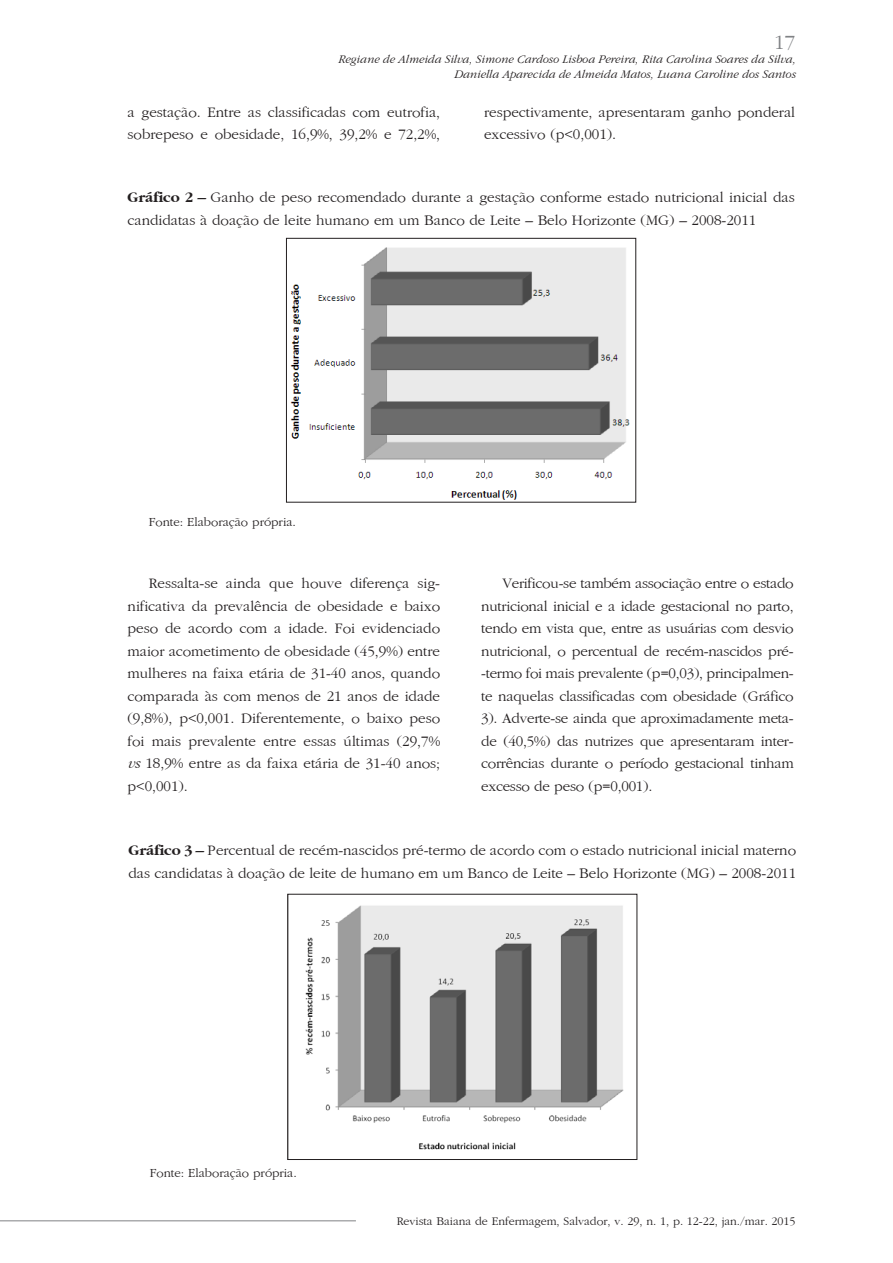
<style>
.page{position:relative;width:893px;height:1263px;background:#fff}
.page>*{position:absolute;margin:0;border:0;box-sizing:border-box;transform-origin:0 0}
.t1{font:21px "Gatineau Plain";color:#808285}
.texto{font:15px/22.5px "Gatineau Plain";color:#231f20}
.titulo_tabela{font:15px/22.5px "Gatineau Plain";color:#231f20}
.fonte{font:12.75px "Gatineau Plain";color:#231f20}
.t2{font:italic 12px/14.4px "Gatineau";color:#231f20;text-align:right}
.t3{font:12px "Gatineau Plain";color:#231f20}
.s1{font-family:"Gatineau";font-weight:700}
.s2{font-family:"Gatineau";font-style:italic}
</style>
<div class="page">
<hr style="left:0;top:1220px;width:356px;height:1px;background:#808285">
<img style="left:290px;top:247px;width:340px;height:253px">
<div style="left:286px;top:238px;width:350px;height:264px;border:1px solid #231f20"></div>
<img style="left:305px;top:905px;width:319px;height:245px">
<h1 class="t1" style="left:774px;top:31px;width:22px">17</h1>
<p class="t2" style="left:338px;top:52px;width:459px">Regiane de Almeida Silva, Simone Cardoso Lisboa Pereira, Rita Carolina Soares da Silva,<br>Daniella Aparecida de Almeida Matos, Luana Caroline dos Santos</p>
<p class="texto" style="left:128px;top:101px;width:314px">a gestação. Entre as classificadas com eutrofia, sobrepeso e obesidade, 16,9%, 39,2% e 72,2%,</p>
<p class="texto" style="left:484px;top:101px;width:313px">respectivamente, apresentaram ganho ponderal excessivo (p&lt;0,001).</p>
<p class="titulo_tabela" style="left:128px;top:186px;width:669px"><span class="s1">Gráfico 2 –</span> Ganho de peso recomendado durante a gestação conforme estado nutricional inicial das candidatas à doação de leite humano em um Banco de Leite – Belo Horizonte (MG) – 2008-2011</p>
<p class="fonte" style="left:149px;top:515px;width:148px">Fonte: Elaboração própria.</p>
<p class="texto" style="left:128px;top:572px;width:314px;text-align:justify;text-indent:21px">Ressalta-se ainda que houve diferença sig&shy;nificativa da prevalência de obesidade e baixo peso de acordo com a idade. Foi evidenciado maior acometimento de obesidade (45,9%) entre mulheres na faixa etária de 31-40 anos, quando comparada às com menos de 21 anos de idade (9,8%), p&lt;0,001. Diferentemente, o baixo peso foi mais prevalente entre essas últimas (29,7% <span class="s2">vs</span> 18,9% entre as da faixa etária de 31-40 anos; p&lt;0,001).</p>
<p class="texto" style="left:481px;top:572px;width:314px;text-align:justify;text-indent:21px">Verificou-se também associação entre o estado nutricional inicial e a idade gestacional no parto, tendo em vista que, entre as usuárias com desvio nutricional, o percentual de recém-nascidos pré--termo foi mais prevalente (p=0,03), principalmen&shy;te naquelas classificadas com obesidade (Gráfico 3). Adverte-se ainda que aproximadamente meta&shy;de (40,5%) das nutrizes que apresentaram inter&shy;corrências durante o período gestacional tinham excesso de peso (p=0,001).</p>
<p class="titulo_tabela" style="left:129px;top:839px;width:669px"><span class="s1">Gráfico 3 –</span> Percentual de recém-nascidos pré-termo de acordo com o estado nutricional inicial materno das candidatas à doação de leite de humano em um Banco de Leite – Belo Horizonte (MG) – 2008-2011</p>
<p class="fonte" style="left:150px;top:1166px;width:148px">Fonte: Elaboração própria.</p>
<p class="t3" style="left:397px;top:1214px;width:400px">Revista Baiana de Enfermagem, Salvador, v. 29, n. 1, p. 12-22, jan./mar. 2015</p>
</div>
